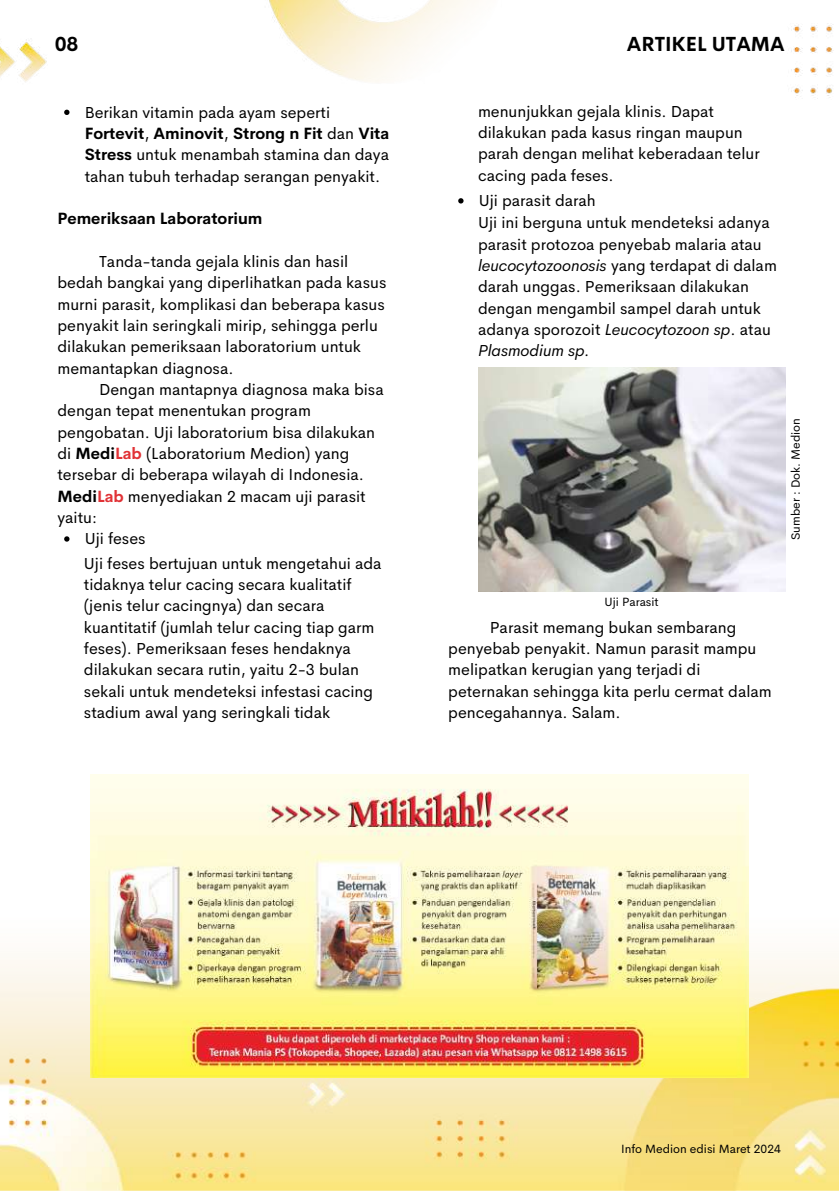
<style>
.page{position:relative;width:839px;height:1191px;background:#fff}
.page>*{position:absolute;margin:0;border:0;box-sizing:border-box;transform-origin:0 0}
.t1{font:700 20px "Cerebri Sans";color:#000}
.t2{font:16px/21.4px "Cerebri Sans";color:#000}
.t3{font:700 16px "Cerebri Sans";color:#000}
.t4{font:12px "Cerebri Sans";color:#000}
.s1{font-weight:700}
.s2{font-weight:700;color:#e13236}
.s3{font-style:italic}
</style>
<div class="page">
<img style="left:0;top:0;width:838px;height:1191px">
<img style="left:478px;top:368px;width:307px;height:223px">
<img style="left:91px;top:775px;width:657px;height:303px">
<svg style="left:64px;top:110px;width:5px;height:5px"></svg>
<svg style="left:64px;top:536px;width:5px;height:6px"></svg>
<svg style="left:458px;top:198px;width:5px;height:6px"></svg>
<p class="t1" style="left:55px;top:31px;width:25px">08</p>
<p class="t1" style="left:626px;top:31px;width:159px">ARTIKEL UTAMA</p>
<p class="t2" style="left:85px;top:101px;width:306px">Berikan vitamin pada ayam seperti <span class="s1">Fortevit</span>, <span class="s1">Aminovit</span>, <span class="s1">Strong n Fit</span> dan <span class="s1">Vita Stress</span> untuk menambah stamina dan daya tahan tubuh terhadap serangan penyakit.</p>
<p class="t3" style="left:57px;top:208px;width:206px">Pemeriksaan Laboratorium</p>
<p class="t2" style="left:57px;top:251px;width:330px;text-indent:42px">Tanda-tanda gejala klinis dan hasil bedah bangkai yang diperlihatkan pada kasus murni parasit, komplikasi dan beberapa kasus penyakit lain seringkali mirip, sehingga perlu dilakukan pemeriksaan laboratorium untuk memantapkan diagnosa.</p>
<p class="t2" style="left:99px;top:379px;width:286px">Dengan mantapnya diagnosa maka bisa</p>
<p class="t2" style="left:57px;top:400px;width:255px">dengan tepat menentukan program</p>
<p class="t2" style="left:57px;top:421px;width:319px">pengobatan. Uji laboratorium bisa dilakukan</p>
<p class="t2" style="left:57px;top:443px;width:293px">di <span class="s1">Medi</span><span class="s2">Lab</span> (Laboratorium Medion) yang</p>
<p class="t2" style="left:57px;top:464px;width:308px">tersebar di beberapa wilayah di Indonesia.</p>
<p class="t2" style="left:57px;top:485px;width:310px"><span class="s1">Medi</span><span class="s2">Lab</span> menyediakan 2 macam uji parasit</p>
<p class="t2" style="left:57px;top:507px;width:41px">yaitu:</p>
<p class="t2" style="left:85px;top:528px;width:62px">Uji feses</p>
<p class="t2" style="left:84px;top:552px;width:299px">Uji feses bertujuan untuk mengetahui ada tidaknya telur cacing secara kualitatif (jenis telur cacingnya) dan secara kuantitatif (jumlah telur cacing tiap garm feses). Pemeriksaan feses hendaknya dilakukan secara rutin, yaitu 2-3 bulan sekali untuk mendeteksi infestasi cacing stadium awal yang seringkali tidak</p>
<p class="t2" style="left:478px;top:100px;width:283px">menunjukkan gejala klinis. Dapat dilakukan pada kasus ringan maupun parah dengan melihat keberadaan telur cacing pada feses.</p>
<p class="t2" style="left:478px;top:190px;width:300px">Uji parasit darah<br>Uji ini berguna untuk mendeteksi adanya parasit protozoa penyebab malaria atau <span class="s3">leucocytozoonosis</span> yang terdapat di dalam darah unggas. Pemeriksaan dilakukan dengan mengambil sampel darah untuk adanya sporozoit <span class="s3">Leucocytozoon sp</span>. atau <span class="s3">Plasmodium sp.</span></p>
<p class="t4" style="left:787px;top:540px;width:123px;rotate:-90deg">Sumber : Dok. Medion</p>
<p class="t4" style="left:604px;top:594px;width:56px">Uji Parasit</p>
<p class="t2" style="left:448px;top:616px;width:325px;text-indent:42px">Parasit memang bukan sembarang penyebab penyakit. Namun parasit mampu melipatkan kerugian yang terjadi di peternakan sehingga kita perlu cermat dalam pencegahannya. Salam.</p>
<p class="t4" style="left:621px;top:1141px;width:161px">Info Medion edisi Maret 2024</p>
</div>
